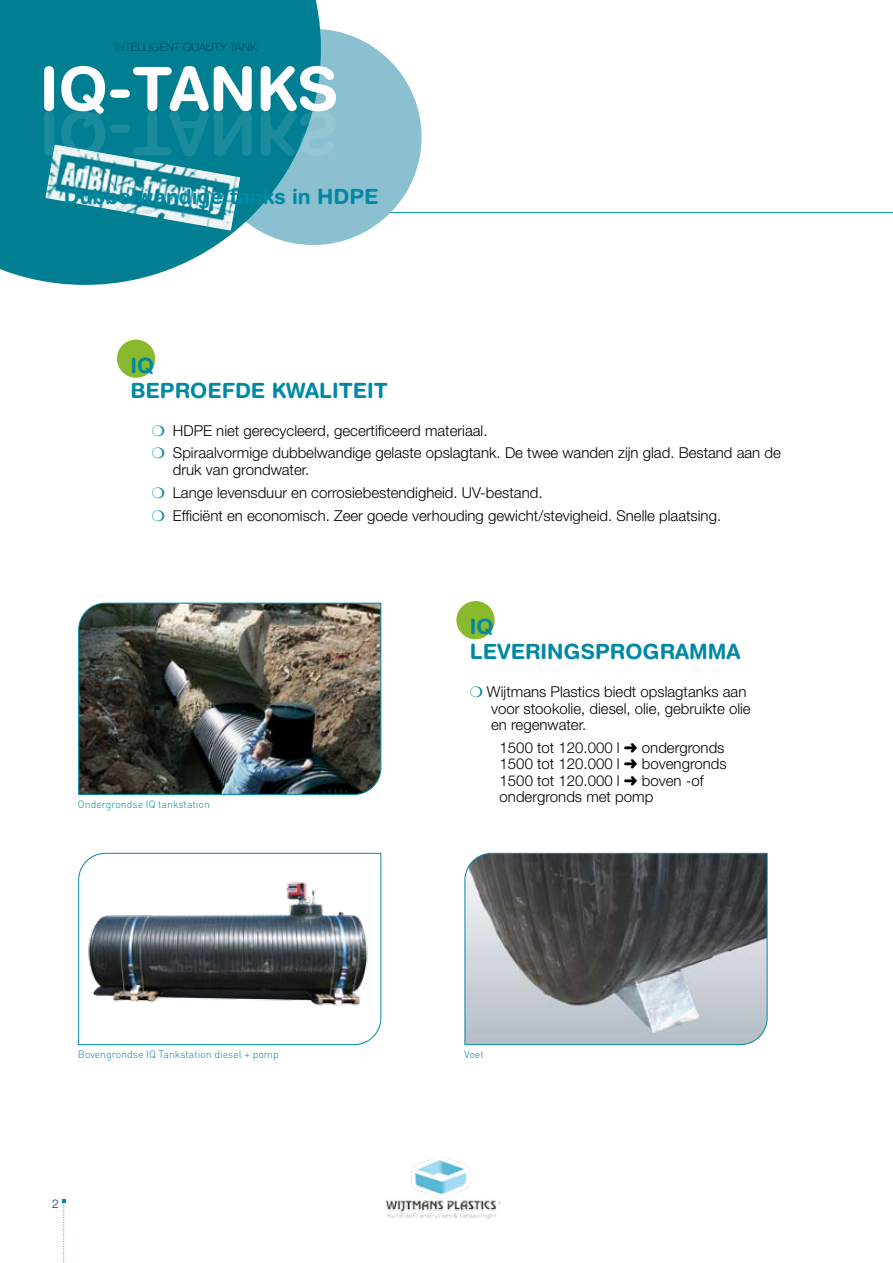
<style>
.page{position:relative;width:893px;height:1263px;background:#fff}
.page>*{position:absolute;margin:0;border:0;box-sizing:border-box;transform-origin:0 0}
.t1{font:700 21px/25.2px "Helvetica Rounded LT Std";color:#0088a4}
.t2{font:300 15px/16.5px "Helvetica Neue LT Std";color:#000}
.t3{font:300 12px "Helvetica Neue LT Std";color:#00345f}
.t4{font:100 11.25px "Helvetica Neue LT Std";letter-spacing:.02em;color:#00345f}
.t5{font:300 10.5px "DIN";color:#0088a4}
.s1{color:#0088a4}
</style>
<div class="page">
<svg style="left:62px;top:1199px;width:3px;height:64px"></svg>
<img style="left:385px;top:1157px;width:116px;height:63px">
<hr style="left:64px;top:212px;width:829px;height:1px;background:#0088a4">
<div style="left:117px;top:340px;width:38px;height:38px;background:#89ba2d;border-radius:50%"></div>
<div style="left:456px;top:601px;width:39px;height:38px;background:#89ba2d;border-radius:50%"></div>
<div style="left:205px;top:29px;width:217px;height:216px;background:#8ac0cf;border-radius:50%"></div>
<svg style="left:0;top:0;width:321px;height:285px;fill:#007f92"></svg>
<img style="left:45px;top:156px;width:195px;height:75px">
<svg style="left:44px;top:66px;width:292px;height:90px"></svg>
<img style="left:78px;top:603px;width:303px;height:192px">
<svg style="left:78px;top:853px;width:303px;height:192px"></svg>
<svg style="left:465px;top:853px;width:302px;height:192px;background:#787d80"></svg>
<p class="t4" style="left:115px;top:40px;width:144px">INTELLIGENT QUALITY TANK</p>
<h1 class="t1" style="left:64px;top:184px;width:316px">Dubbelwandige tanks in HDPE</h1>
<h1 class="t1" style="left:130px;top:352px;width:259px">IQ<br>BEPROEFDE KWALITEIT</h1>
<p class="t2" style="left:152px;top:418px;width:631px;line-height:22.8px"><span class="s1">❍</span> HDPE niet gerecycleerd, gecertificeerd materiaal.<br><span class="s1">❍</span> Spiraalvormige dubbelwandige gelaste opslagtank. De twee wanden zijn glad. Bestand aan de</p>
<p class="t2" style="left:152px;top:458px;width:571px;line-height:22.8px;text-indent:21px">druk van grondwater.<br><span class="s1">❍</span> Lange levensduur en corrosiebestendigheid. UV-bestand.<br><span class="s1">❍</span> Efficiënt en economisch. Zeer goede verhouding gewicht/stevigheid. Snelle plaatsing.</p>
<p class="t5" style="left:78px;top:798px;width:133px">Ondergrondse IQ tankstation</p>
<h1 class="t1" style="left:470px;top:614px;width:272px">IQ<br>LEVERINGSPROGRAMMA</h1>
<p class="t2" style="left:491px;top:683px;width:261px;text-indent:-21px"><span class="s1">❍</span> Wijtmans Plastics biedt opslagtanks aan voor stookolie, diesel, olie, gebruikte olie en regenwater.</p>
<p class="t2" style="left:500px;top:739px;width:229px">1500 tot 120.000 l ➜ ondergronds<br>1500 tot 120.000 l ➜ bovengronds<br>1500 tot 120.000 l ➜ boven -of ondergronds met pomp</p>
<p class="t5" style="left:78px;top:1048px;width:202px">Bovengrondse IQ Tankstation diesel + pomp</p>
<p class="t5" style="left:464px;top:1048px;width:21px">Voet</p>
<p class="t3" style="left:52px;top:1196px;width:8px">2</p>
</div>
